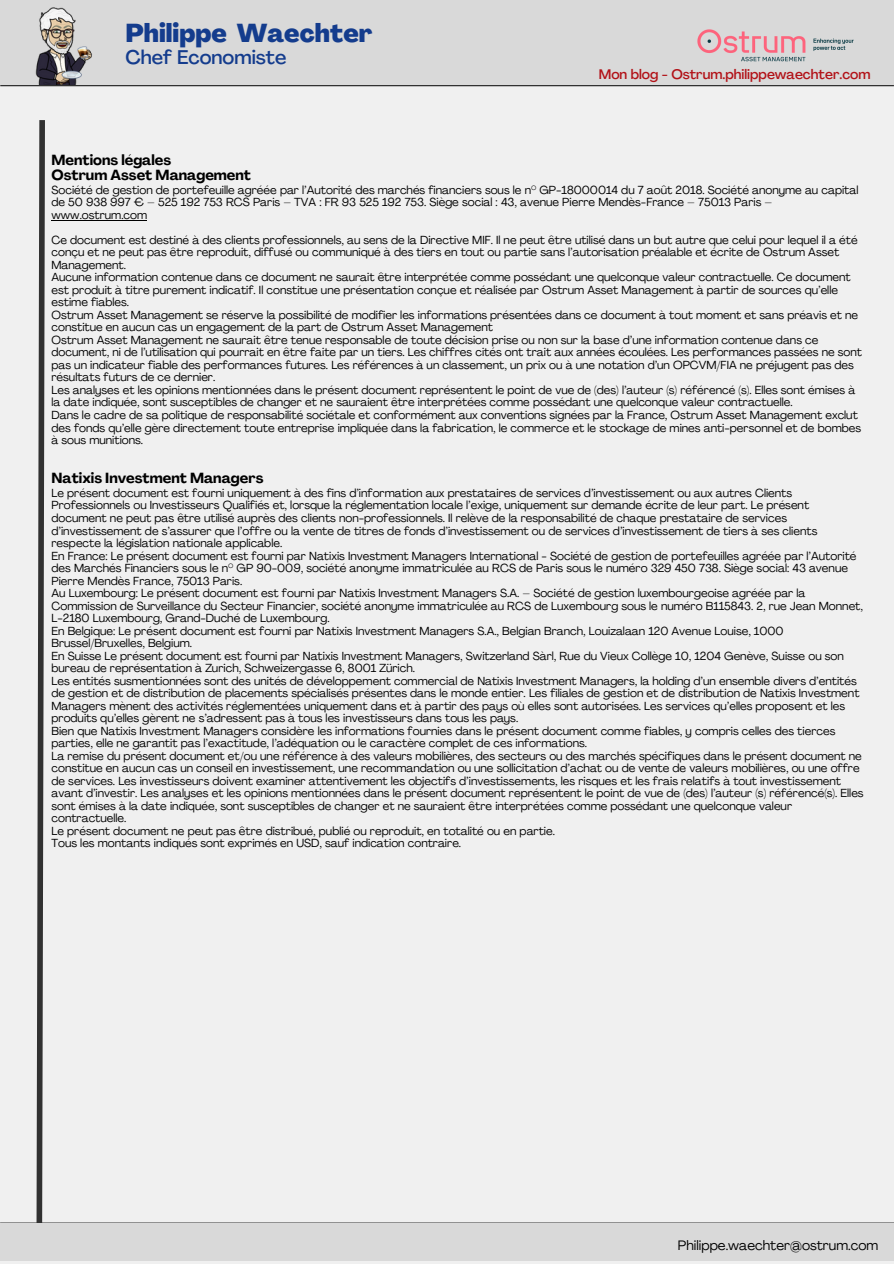
<style>
.page{position:relative;width:894px;height:1264px;background:#fff}
.page>*{position:absolute;margin:0;border:0;box-sizing:border-box;transform-origin:0 0}
.t1{font:800 25.5px "Agrandir";color:#143c8d}
.t2{font:500 19.5px "Agrandir";color:#143c8d}
.t3{font:700 14.4px "Agrandir";color:#000}
.t4{font:500 13.65px "Agrandir";color:#b21218}
.t5{font:13.5px "Agrandir";color:#000}
.t6{font:11.55px/12.5px "Agrandir";color:#000}
</style>
<div class="page">
<div style="left:0;top:0;width:893px;height:1263px;background:#f0f0f0"></div>
<hr style="left:0;top:84px;width:893px;height:2px;background:#313131">
<hr style="left:0;top:1222px;width:893px;height:2px;background:#313131">
<div style="left:0;top:0;width:893px;height:84px;background:#d9d9d9"></div>
<svg style="left:34px;top:120px;width:14px;height:1103px"></svg>
<img style="left:697px;top:29px;width:157px;height:33px">
<div style="left:0;top:1223px;width:893px;height:38px;background:#d9d9d9"></div>
<img style="left:35px;top:7px;width:57px;height:77px">
<hr style="left:51px;top:220px;width:96px;height:1px;background:#000">
<h2 class="t1" style="left:125px;top:23px;width:248px">Philippe Waechter</h2>
<h2 class="t2" style="left:125px;top:50px;width:162px">Chef Economiste</h2>
<h1 class="t4" style="left:598px;top:69px;width:273px">Mon blog - Ostrum.philippewaechter.com</h1>
<p class="t3" style="left:51px;top:154px;width:121px">Mentions légales</p>
<p class="t3" style="left:51px;top:169px;width:201px">Ostrum Asset Management</p>
<p class="t6" style="left:51px;top:184px;width:808px">Société de gestion de portefeuille agréée par l’Autorité des marchés financiers sous le n° GP-18000014 du 7 août 2018. Société anonyme au capital de 50 938 997 € – 525 192 753 RCS Paris – TVA : FR 93 525 192 753. Siège social : 43, avenue Pierre Mendès-France – 75013 Paris – www.ostrum.com</p>
<p class="t6" style="left:51px;top:235px;width:807px">Ce document est destiné à des clients professionnels, au sens de la Directive MIF. Il ne peut être utilisé dans un but autre que celui pour lequel il a été conçu et ne peut pas être reproduit, diffusé ou communiqué à des tiers en tout ou partie sans l’autorisation préalable et écrite de Ostrum Asset<br>Management.</p>
<p class="t6" style="left:51px;top:272px;width:800px">Aucune information contenue dans ce document ne saurait être interprétée comme possédant une quelconque valeur contractuelle. Ce document est produit à titre purement indicatif. Il constitue une présentation conçue et réalisée par Ostrum Asset Management à partir de sources qu’elle estime fiables.</p>
<p class="t6" style="left:51px;top:310px;width:808px">Ostrum Asset Management se réserve la possibilité de modifier les informations présentées dans ce document à tout moment et sans préavis et ne constitue en aucun cas un engagement de la part de Ostrum Asset Management</p>
<p class="t6" style="left:51px;top:335px;width:811px">Ostrum Asset Management ne saurait être tenue responsable de toute décision prise ou non sur la base d’une information contenue dans ce document, ni de l’utilisation qui pourrait en être faite par un tiers. Les chiffres cités ont trait aux années écoulées. Les performances passées ne sont pas un indicateur fiable des performances futures. Les références à un classement, un prix ou à une notation d’un OPCVM/FIA ne préjugent pas des résultats futurs de ce dernier.</p>
<p class="t6" style="left:51px;top:385px;width:805px">Les analyses et les opinions mentionnées dans le présent document représentent le point de vue de (des) l’auteur (s) référencé (s). Elles sont émises à la date indiquée, sont susceptibles de changer et ne sauraient être interprétées comme possédant une quelconque valeur contractuelle.</p>
<p class="t6" style="left:51px;top:410px;width:811px">Dans le cadre de sa politique de responsabilité sociétale et conformément aux conventions signées par la France, Ostrum Asset Management exclut des fonds qu’elle gère directement toute entreprise impliquée dans la fabrication, le commerce et le stockage de mines anti-personnel et de bombes à sous munitions.</p>
<p class="t3" style="left:51px;top:472px;width:213px">Natixis Investment Managers</p>
<p class="t6" style="left:51px;top:488px;width:767px">Le présent document est fourni uniquement à des fins d’information aux prestataires de services d’investissement ou aux autres Clients Professionnels ou Investisseurs Qualifiés et, lorsque la réglementation locale l’exige, uniquement sur demande écrite de leur part. Le présent document ne peut pas être utilisé auprès des clients non-professionnels. Il relève de la responsabilité de chaque prestataire de services d’investissement de s’assurer que l’offre ou la vente de titres de fonds d’investissement ou de services d’investissement de tiers à ses clients respecte la législation nationale applicable.</p>
<p class="t6" style="left:51px;top:550px;width:806px">En France: Le présent document est fourni par Natixis Investment Managers International - Société de gestion de portefeuilles agréée par l’Autorité des Marchés Financiers sous le n° GP 90-009, société anonyme immatriculée au RCS de Paris sous le numéro 329 450 738. Siège social: 43 avenue<br>Pierre Mendès France, 75013 Paris.</p>
<p class="t6" style="left:51px;top:588px;width:812px">Au Luxembourg: Le présent document est fourni par Natixis Investment Managers S.A. – Société de gestion luxembourgeoise agréée par la<br>Commission de Surveillance du Secteur Financier, société anonyme immatriculée au RCS de Luxembourg sous le numéro B115843. 2, rue Jean Monnet,<br>L-2180 Luxembourg, Grand-Duché de Luxembourg.</p>
<p class="t6" style="left:51px;top:625px;width:733px">En Belgique: Le présent document est fourni par Natixis Investment Managers S.A., Belgian Branch, Louizalaan 120 Avenue Louise, 1000<br>Brussel/Bruxelles, Belgium.</p>
<p class="t6" style="left:51px;top:650px;width:793px">En Suisse Le présent document est fourni par Natixis Investment Managers, Switzerland Sàrl, Rue du Vieux Collège 10, 1204 Genève, Suisse ou son bureau de représentation à Zurich, Schweizergasse 6, 8001 Zürich.</p>
<p class="t6" style="left:51px;top:675px;width:809px">Les entités susmentionnées sont des unités de développement commercial de Natixis Investment Managers, la holding d’un ensemble divers d’entités de gestion et de distribution de placements spécialisés présentes dans le monde entier. Les filiales de gestion et de distribution de Natixis Investment Managers mènent des activités réglementées uniquement dans et à partir des pays où elles sont autorisées. Les services qu’elles proposent et les produits qu’elles gèrent ne s’adressent pas à tous les investisseurs dans tous les pays.</p>
<p class="t6" style="left:51px;top:725px;width:785px">Bien que Natixis Investment Managers considère les informations fournies dans le présent document comme fiables, y compris celles des tierces parties, elle ne garantit pas l’exactitude, l’adéquation ou le caractère complet de ces informations.</p>
<p class="t6" style="left:51px;top:750px;width:813px">La remise du présent document et/ou une référence à des valeurs mobilières, des secteurs ou des marchés spécifiques dans le présent document ne constitue en aucun cas un conseil en investissement, une recommandation ou une sollicitation d’achat ou de vente de valeurs mobilières, ou une offre de services. Les investisseurs doivent examiner attentivement les objectifs d’investissements, les risques et les frais relatifs à tout investissement avant d’investir. Les analyses et les opinions mentionnées dans le présent document représentent le point de vue de (des) l’auteur (s) référencé(s). Elles sont émises à la date indiquée, sont susceptibles de changer et ne sauraient être interprétées comme possédant une quelconque valeur contractuelle.</p>
<p class="t6" style="left:51px;top:825px;width:505px">Le présent document ne peut pas être distribué, publié ou reproduit, en totalité ou en partie.</p>
<p class="t6" style="left:51px;top:838px;width:411px">Tous les montants indiqués sont exprimés en USD, sauf indication contraire.</p>
<p class="t5" style="left:677px;top:1239px;width:202px">Philippe.waechter@ostrum.com</p>
</div>
